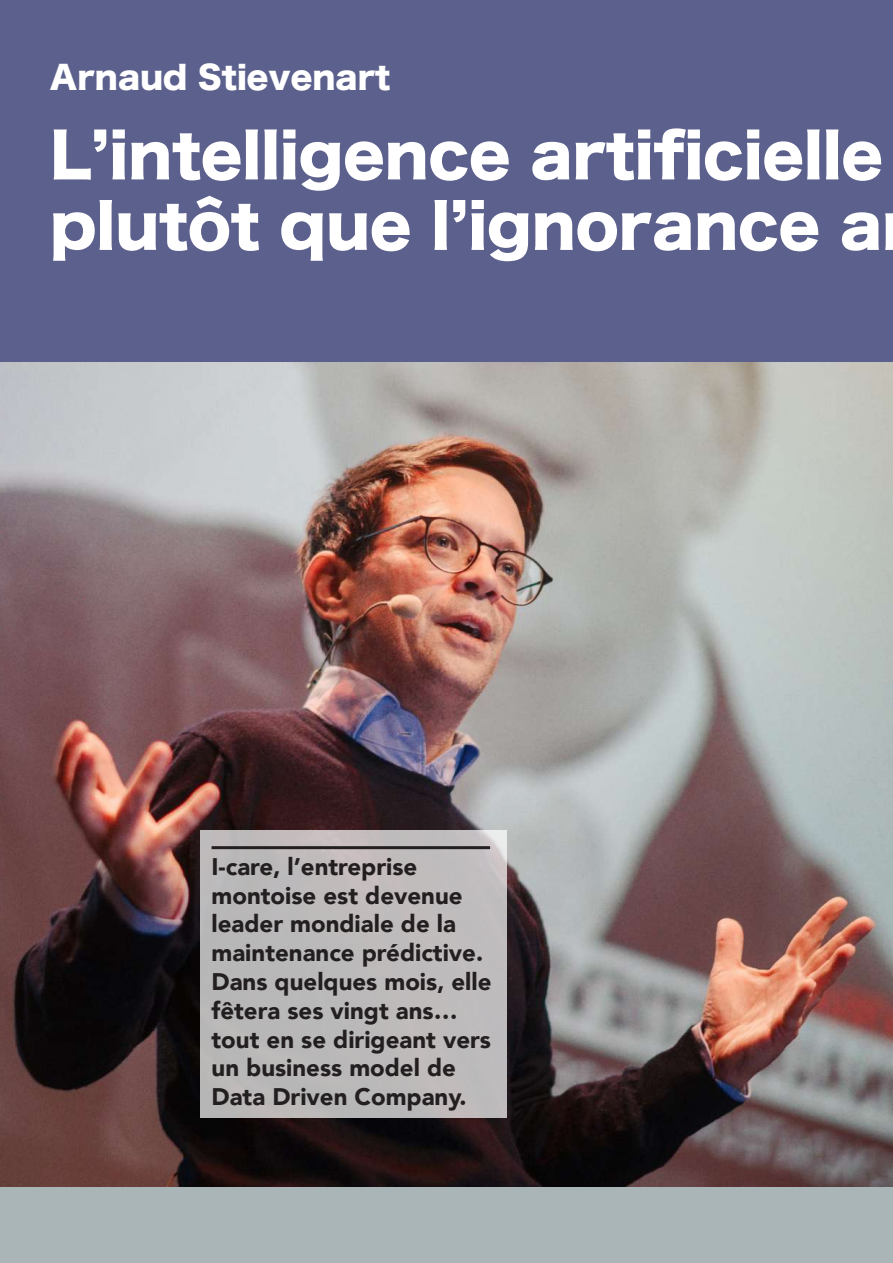
<style>
.page{position:relative;width:893px;height:1263px;background:#fff}
.page>*{position:absolute;margin:0;border:0;box-sizing:border-box;transform-origin:0 0}
.t1{font:60px/70.5px "Hira Kaku Std N W8";color:#fff}
.t2{font:31.5px "Hira Kaku Std N W8";color:#fff}
.t3{font:900 24px/28.8px "Avenir";color:#231f20}
</style>
<div class="page">
<div style="left:0;top:0;width:893px;height:362px;background:#5c608c"></div>
<img style="left:0;top:362px;width:893px;height:825px">
<div style="left:200px;top:831px;width:306px;height:287px;background:#bdbaba"></div>
<hr style="left:212px;top:846px;width:278px;height:3px;background:#231f20">
<div style="left:0;top:1187px;width:893px;height:76px;background:#a9b5b7"></div>
<h2 class="t2" style="left:50px;top:60px;width:342px">Arnaud Stievenart</h2>
<h1 class="t1" style="left:50px;top:122px;width:834px">L’intelligence artificielle plutôt que l’ignorance a</h1>
<p class="t3" style="left:212px;top:851px;width:282px">I-care, l’entreprise montoise est devenue leader mondiale de la maintenance prédictive.<br>Dans quelques mois, elle fêtera ses vingt ans… tout en se dirigeant vers un business model de<br>Data Driven Company.</p>
</div>
